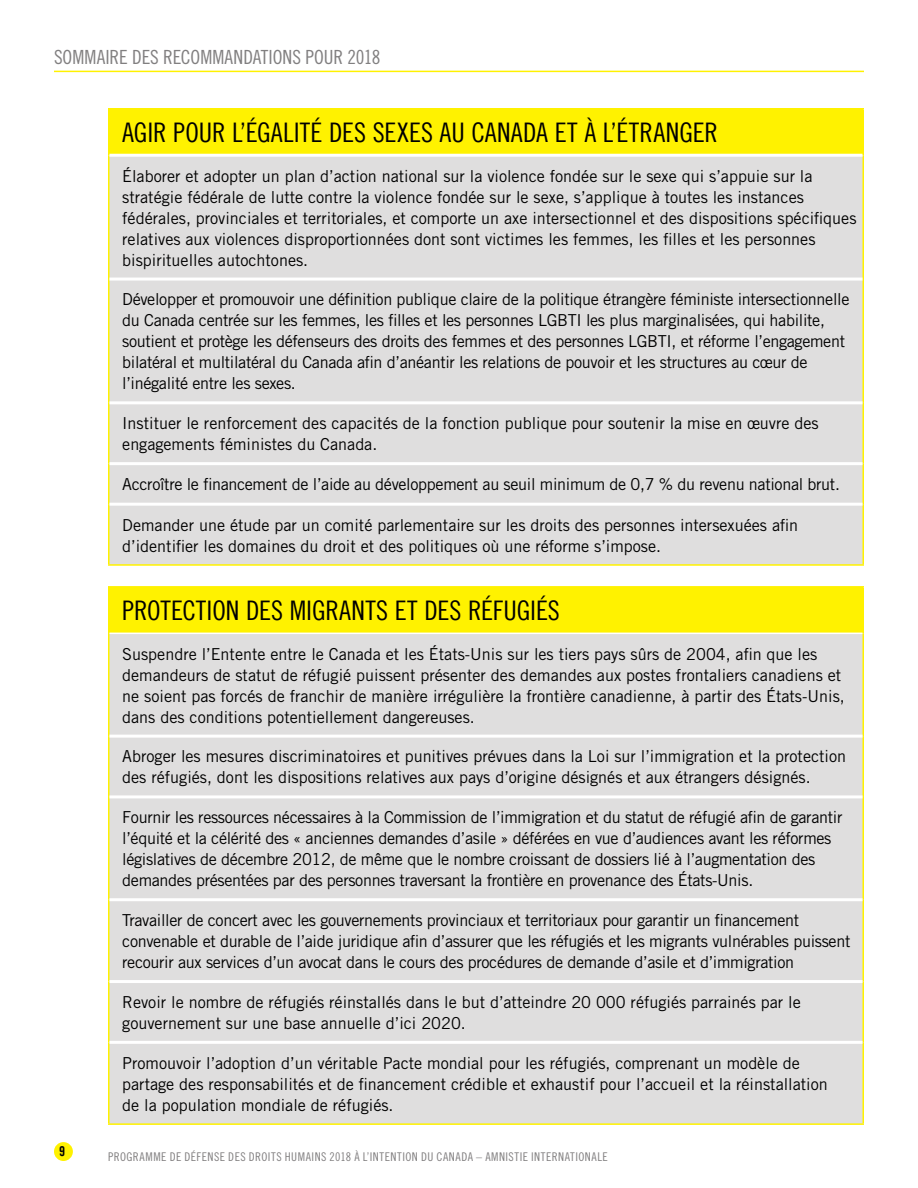
<style>
.page{position:relative;width:918px;height:1188px;background:#fff}
.page>*{position:absolute;margin:0;border:0;box-sizing:border-box;transform-origin:0 0}
.t1{font:27px "Amnesty Trade Gothic Cn 18";letter-spacing:-.005em;color:#000}
.t2{font:19.5px "Trade Gothic Cond Eighteen";letter-spacing:-.005em;color:#817f80}
.t3{font:16.5px/21px "Trade Gothic";color:#000}
.t4{font:16.5px/21px "Trade Gothic";letter-spacing:-.02em;color:#000}
.t5{font:13.5px "Amnesty Trade Gothic Bd Cn 20";color:#000}
.t6{font:12px "Trade Gothic Cond Eighteen";letter-spacing:.04em;color:#817f80}
</style>
<div class="page">
<div style="left:54px;top:1142px;width:19px;height:19px;background:#fff200;border-radius:50%"></div>
<hr style="left:54px;top:71px;width:810px;height:1px;background:#fff200">
<div style="left:109px;top:587px;width:754px;height:46px;background:#fff200"></div>
<div style="left:110px;top:634px;width:752px;height:489px;background:#dfdede"></div>
<hr style="left:862px;top:588px;width:2px;height:45px;background:#fff200">
<hr style="left:108px;top:633px;width:2px;height:103px;background:#fff200">
<hr style="left:862px;top:633px;width:2px;height:103px;background:#fff200">
<hr style="left:108px;top:736px;width:2px;height:61px;background:#fff200">
<hr style="left:862px;top:736px;width:2px;height:61px;background:#fff200">
<hr style="left:108px;top:797px;width:2px;height:103px;background:#fff200">
<hr style="left:862px;top:797px;width:2px;height:103px;background:#fff200">
<hr style="left:108px;top:900px;width:2px;height:82px;background:#fff200">
<hr style="left:862px;top:900px;width:2px;height:82px;background:#fff200">
<hr style="left:108px;top:982px;width:2px;height:60px;background:#fff200">
<hr style="left:862px;top:982px;width:2px;height:60px;background:#fff200">
<hr style="left:108px;top:1042px;width:2px;height:81px;background:#fff200">
<hr style="left:862px;top:1042px;width:2px;height:81px;background:#fff200">
<hr style="left:108px;top:1123px;width:756px;height:2px;background:#fff200">
<hr style="left:110px;top:735px;width:752px;height:3px;background:#fff">
<hr style="left:110px;top:795px;width:752px;height:3px;background:#fff">
<hr style="left:110px;top:898px;width:752px;height:3px;background:#fff">
<hr style="left:110px;top:980px;width:752px;height:3px;background:#fff">
<hr style="left:110px;top:1041px;width:752px;height:3px;background:#fff">
<hr style="left:108px;top:586px;width:756px;height:2px;background:#fff200">
<hr style="left:108px;top:588px;width:2px;height:45px;background:#fff200">
<div style="left:109px;top:109px;width:754px;height:46px;background:#fff200"></div>
<div style="left:110px;top:157px;width:752px;height:407px;background:#dfdede"></div>
<hr style="left:862px;top:109px;width:2px;height:46px;background:#fff200">
<hr style="left:108px;top:155px;width:2px;height:124px;background:#fff200">
<hr style="left:862px;top:155px;width:2px;height:124px;background:#fff200">
<hr style="left:108px;top:279px;width:2px;height:124px;background:#fff200">
<hr style="left:862px;top:279px;width:2px;height:124px;background:#fff200">
<hr style="left:108px;top:403px;width:2px;height:61px;background:#fff200">
<hr style="left:862px;top:403px;width:2px;height:61px;background:#fff200">
<hr style="left:108px;top:464px;width:2px;height:40px;background:#fff200">
<hr style="left:862px;top:464px;width:2px;height:40px;background:#fff200">
<hr style="left:108px;top:504px;width:2px;height:60px;background:#fff200">
<hr style="left:862px;top:504px;width:2px;height:60px;background:#fff200">
<hr style="left:108px;top:564px;width:756px;height:2px;background:#fff200">
<hr style="left:110px;top:278px;width:752px;height:3px;background:#fff">
<hr style="left:110px;top:401px;width:752px;height:3px;background:#fff">
<hr style="left:110px;top:462px;width:752px;height:3px;background:#fff">
<hr style="left:110px;top:503px;width:752px;height:3px;background:#fff">
<hr style="left:108px;top:108px;width:756px;height:2px;background:#fff200">
<hr style="left:108px;top:109px;width:2px;height:46px;background:#fff200">
<hr style="left:110px;top:154px;width:752px;height:3px;background:#fff">
<p class="t2" style="left:54px;top:45px;width:328px">SOMMAIRE DES RECOMMANDATIONS POUR 2018</p>
<h1 class="t1" style="left:122px;top:116px;width:597px">AGIR POUR L’ÉGALITÉ DES SEXES AU CANADA ET À L’ÉTRANGER</h1>
<p class="t3" style="left:122px;top:165px;width:736px">Élaborer et adopter un plan d’action national sur la violence fondée sur le sexe qui s’appuie sur la stratégie fédérale de lutte contre la violence fondée sur le sexe, s’applique à toutes les instances fédérales, provinciales et territoriales, et comporte un axe intersectionnel et des dispositions spécifiques relatives aux violences disproportionnées dont sont victimes les femmes, les filles et les personnes bispirituelles autochtones.</p>
<p class="t4" style="left:122px;top:289px;width:729px">Développer et promouvoir une définition publique claire de la politique étrangère féministe intersectionnelle du Canada centrée sur les femmes, les filles et les personnes LGBTI les plus marginalisées, qui habilite, soutient et protège les défenseurs des droits des femmes et des personnes LGBTI, et réforme l’engagement bilatéral et multilatéral du Canada afin d’anéantir les relations de pouvoir et les structures au cœur de l’inégalité entre les sexes.</p>
<p class="t3" style="left:122px;top:413px;width:698px">Instituer le renforcement des capacités de la fonction publique pour soutenir la mise en œuvre des engagements féministes du Canada.</p>
<p class="t4" style="left:122px;top:473px;width:719px">Accroître le financement de l’aide au développement au seuil minimum de 0,7 % du revenu national brut.</p>
<p class="t3" style="left:122px;top:514px;width:677px">Demander une étude par un comité parlementaire sur les droits des personnes intersexuées afin d’identifier les domaines du droit et des politiques où une réforme s’impose.</p>
<h1 class="t1" style="left:122px;top:594px;width:439px">PROTECTION DES MIGRANTS ET DES RÉFUGIÉS</h1>
<p class="t3" style="left:122px;top:643px;width:724px">Suspendre l’Entente entre le Canada et les États-Unis sur les tiers pays sûrs de 2004, afin que les demandeurs de statut de réfugié puissent présenter des demandes aux postes frontaliers canadiens et ne soient pas forcés de franchir de manière irrégulière la frontière canadienne, à partir des États-Unis, dans des conditions potentiellement dangereuses.</p>
<p class="t3" style="left:122px;top:746px;width:725px">Abroger les mesures discriminatoires et punitives prévues dans la Loi sur l’immigration et la protection des réfugiés, dont les dispositions relatives aux pays d’origine désignés et aux étrangers désignés.</p>
<p class="t4" style="left:122px;top:807px;width:722px">Fournir les ressources nécessaires à la Commission de l’immigration et du statut de réfugié afin de garantir l’équité et la célérité des « anciennes demandes d’asile » déférées en vue d’audiences avant les réformes législatives de décembre 2012, de même que le nombre croissant de dossiers lié à l’augmentation des demandes présentées par des personnes traversant la frontière en provenance des États-Unis.</p>
<p class="t4" style="left:122px;top:909px;width:730px">Travailler de concert avec les gouvernements provinciaux et territoriaux pour garantir un financement convenable et durable de l’aide juridique afin d’assurer que les réfugiés et les migrants vulnérables puissent recourir aux services d’un avocat dans le cours des procédures de demande d’asile et d’immigration</p>
<p class="t3" style="left:122px;top:991px;width:680px">Revoir le nombre de réfugiés réinstallés dans le but d’atteindre 20 000 réfugiés parrainés par le gouvernement sur une base annuelle d’ici 2020.</p>
<p class="t3" style="left:122px;top:1052px;width:707px">Promouvoir l’adoption d’un véritable Pacte mondial pour les réfugiés, comprenant un modèle de partage des responsabilités et de financement crédible et exhaustif pour l’accueil et la réinstallation de la population mondiale de réfugiés.</p>
<p class="t5" style="left:59px;top:1143px;width:7px">9</p>
<p class="t6" style="left:108px;top:1150px;width:501px">PROGRAMME DE DÉFENSE DES DROITS HUMAINS 2018 À L’INTENTION DU CANADA – AMNISTIE INTERNATIONALE</p>
</div>
